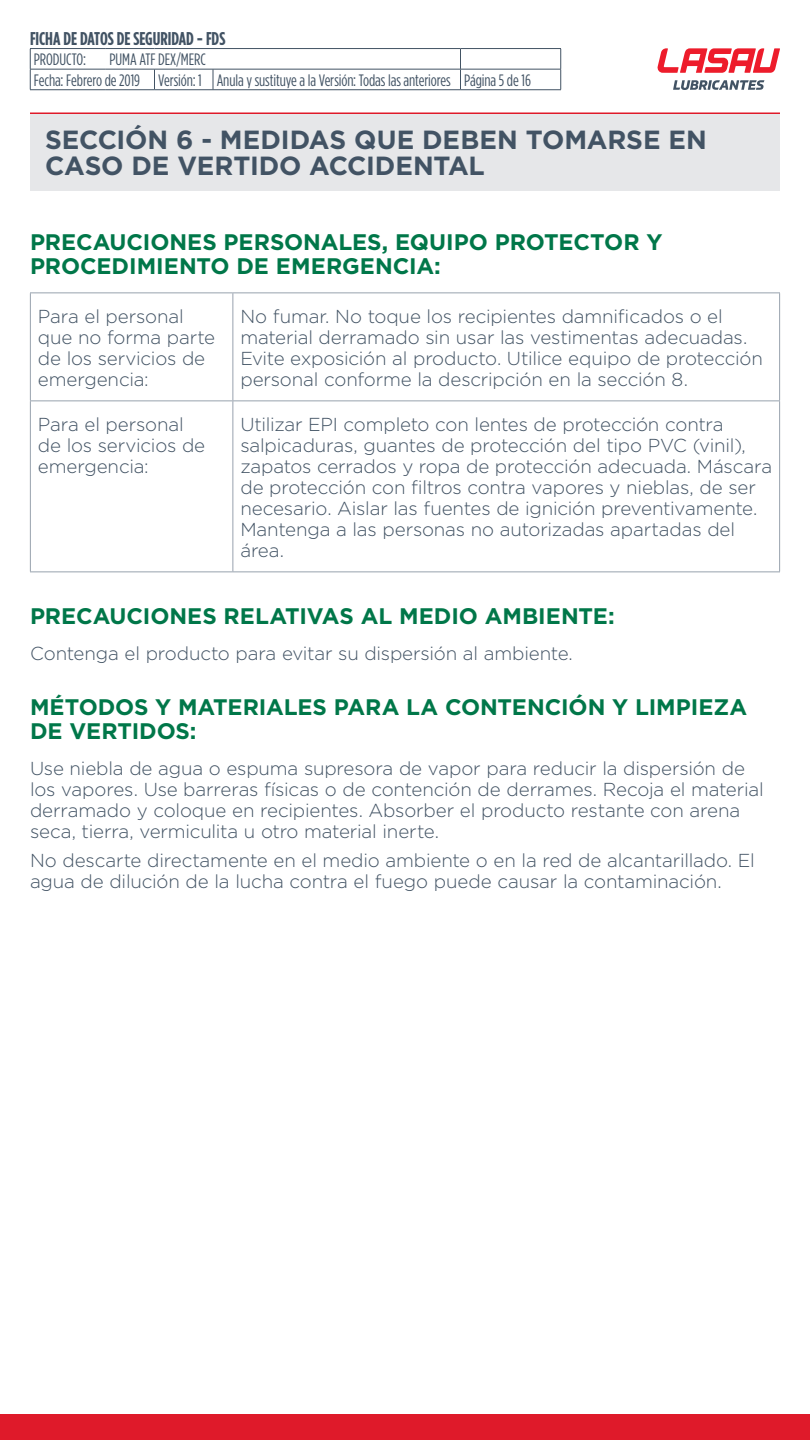
<style>
.page{position:relative;width:810px;height:1440px;background:#fff}
.page>*{position:absolute;margin:0;border:0;box-sizing:border-box;transform-origin:0 0}
.t1{font:700 26.25px/26.2px "Gotham";letter-spacing:-.005em;color:#425364}
.t2{font:700 22.5px/24.8px "Gotham";letter-spacing:-.005em;color:#007749}
.t3{font:300 18.75px/21px "Gotham";letter-spacing:-.01em;color:#425364}
.t4{font:700 18.45px "Gotham Cond";letter-spacing:-.005em;color:#425364}
.t5{font:16.5px/20.6px "Gotham Cond";letter-spacing:-.005em;color:#425364}
</style>
<div class="page">
<div style="left:0;top:1414px;width:810px;height:26px;background:#df1a2a"></div>
<svg style="left:657px;top:48px;width:123px;height:25px"></svg>
<svg style="left:673px;top:80px;width:91px;height:10px"></svg>
<hr style="left:30px;top:48px;width:76px;height:1px;background:#425364">
<hr style="left:106px;top:48px;width:48px;height:1px;background:#425364">
<hr style="left:154px;top:48px;width:59px;height:1px;background:#425364">
<hr style="left:213px;top:48px;width:247px;height:1px;background:#425364">
<hr style="left:460px;top:48px;width:101px;height:1px;background:#425364">
<hr style="left:30px;top:69px;width:76px;height:1px;background:#425364">
<svg style="left:30px;top:49px;width:1px;height:40px"></svg>
<hr style="left:106px;top:69px;width:48px;height:1px;background:#425364">
<hr style="left:154px;top:69px;width:59px;height:1px;background:#425364">
<svg style="left:154px;top:69px;width:1px;height:20px"></svg>
<hr style="left:213px;top:69px;width:247px;height:1px;background:#425364">
<svg style="left:213px;top:69px;width:1px;height:20px"></svg>
<hr style="left:460px;top:69px;width:101px;height:1px;background:#425364">
<svg style="left:460px;top:49px;width:1px;height:40px"></svg>
<svg style="left:560px;top:49px;width:1px;height:40px"></svg>
<hr style="left:30px;top:89px;width:76px;height:1px;background:#425364">
<hr style="left:106px;top:89px;width:48px;height:1px;background:#425364">
<hr style="left:154px;top:89px;width:59px;height:1px;background:#425364">
<hr style="left:213px;top:89px;width:247px;height:1px;background:#425364">
<hr style="left:460px;top:89px;width:101px;height:1px;background:#425364">
<div style="left:30px;top:113px;width:750px;height:77px;background:#e6e7e9"></div>
<hr style="left:30px;top:112px;width:750px;height:2px;background:#df1a2a">
<hr style="left:30px;top:292px;width:203px;height:1px;background:#98a2ae">
<hr style="left:30px;top:293px;width:1px;height:107px;background:#98a2ae">
<hr style="left:233px;top:292px;width:547px;height:1px;background:#98a2ae">
<hr style="left:232px;top:293px;width:1px;height:107px;background:#98a2ae">
<hr style="left:779px;top:293px;width:1px;height:107px;background:#98a2ae">
<hr style="left:30px;top:400px;width:203px;height:1px;background:#98a2ae">
<hr style="left:30px;top:401px;width:1px;height:170px;background:#98a2ae">
<hr style="left:233px;top:400px;width:547px;height:1px;background:#98a2ae">
<hr style="left:232px;top:401px;width:1px;height:170px;background:#98a2ae">
<hr style="left:779px;top:401px;width:1px;height:170px;background:#98a2ae">
<hr style="left:30px;top:571px;width:203px;height:1px;background:#98a2ae">
<hr style="left:233px;top:571px;width:547px;height:1px;background:#98a2ae">
<p class="t4" style="left:30px;top:27px;width:197px">FICHA DE DATOS DE SEGURIDAD - FDS</p>
<p class="t5" style="left:34px;top:49px;width:54px">PRODUCTO:</p>
<p class="t5" style="left:34px;top:49px;width:498px;text-indent:76px">PUMA ATF DEX/MERC<br>Fecha: Febrero de 2019 Versión: 1 Anula y sustituye a la Versión: Todas las anteriores Página 5 de 16</p>
<h1 class="t1" style="left:45px;top:127px;width:664px">SECCIÓN 6 - MEDIDAS QUE DEBEN TOMARSE EN<br>CASO DE VERTIDO ACCIDENTAL</h1>
<p class="t2" style="left:30px;top:229px;width:634px">PRECAUCIONES PERSONALES, EQUIPO PROTECTOR Y<br>PROCEDIMIENTO DE EMERGENCIA:</p>
<p class="t3" style="left:38px;top:305px;width:179px">Para el personal que no forma parte de los servicios de emergencia:</p>
<p class="t3" style="left:240px;top:305px;width:524px">No fumar. No toque los recipientes damnificados o el material derramado sin usar las vestimentas adecuadas.<br>Evite exposición al producto. Utilice equipo de protección personal conforme la descripción en la sección 8.</p>
<p class="t3" style="left:38px;top:413px;width:169px">Para el personal de los servicios de emergencia:</p>
<p class="t3" style="left:240px;top:413px;width:533px">Utilizar EPI completo con lentes de protección contra salpicaduras, guantes de protección del tipo PVC (vinil), zapatos cerrados y ropa de protección adecuada. Máscara de protección con filtros contra vapores y nieblas, de ser necesario. Aislar las fuentes de ignición preventivamente.<br>Mantenga a las personas no autorizadas apartadas del área.</p>
<p class="t2" style="left:30px;top:604px;width:586px">PRECAUCIONES RELATIVAS AL MEDIO AMBIENTE:</p>
<p class="t3" style="left:30px;top:642px;width:544px">Contenga el producto para evitar su dispersión al ambiente.</p>
<p class="t2" style="left:30px;top:694px;width:719px">MÉTODOS Y MATERIALES PARA LA CONTENCIÓN Y LIMPIEZA<br>DE VERTIDOS:</p>
<p class="t3" style="left:30px;top:758px;width:735px">Use niebla de agua o espuma supresora de vapor para reducir la dispersión de los vapores. Use barreras físicas o de contención de derrames. Recoja el material derramado y coloque en recipientes. Absorber el producto restante con arena seca, tierra, vermiculita u otro material inerte.</p>
<p class="t3" style="left:30px;top:849px;width:726px">No descarte directamente en el medio ambiente o en la red de alcantarillado. El agua de dilución de la lucha contra el fuego puede causar la contaminación.</p>
</div>
